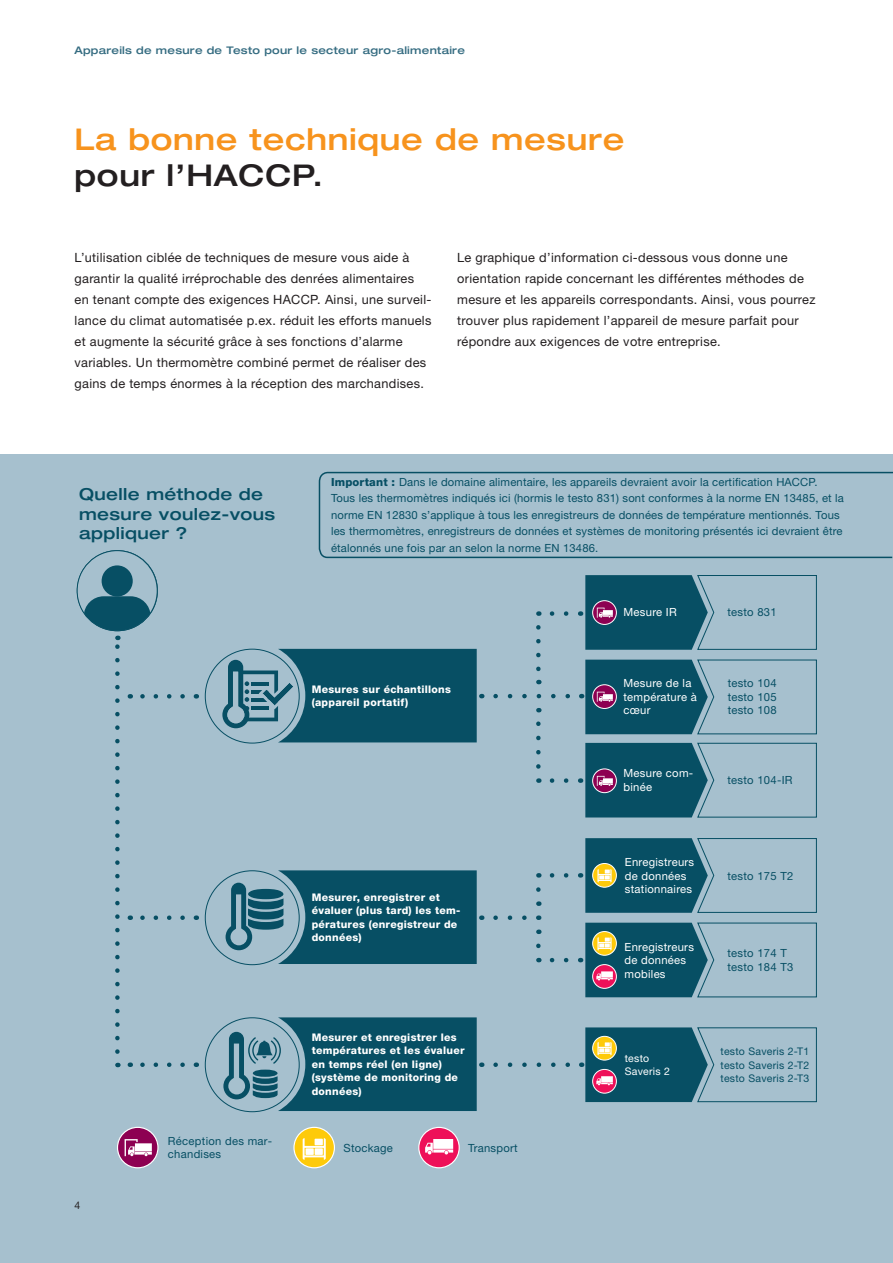
<style>
.page{position:relative;width:893px;height:1263px;background:#fff}
.page>*{position:absolute;margin:0;border:0;box-sizing:border-box;transform-origin:0 0}
.t1{font:500 expanded 30px "Helvetica Neue LTW1 G";letter-spacing:.025em;color:#f7931d}
.t2{font:500 expanded 30px "Helvetica Neue LTW1 G";letter-spacing:.025em;color:#231f20}
.t3{font:500 expanded 16.5px/19.5px "Helvetica Neue LTW1 G";letter-spacing:.025em;color:#074f64}
.t4{font:12.75px/21px "Helvetica Neue LTW1 G";letter-spacing:.025em;color:#231f20}
.t5{font:11.25px/13.5px "Helvetica Neue LTW1 G";letter-spacing:.015em;color:#074f64}
.t6{font:11.25px/13.5px "Helvetica Neue LTW1 G";letter-spacing:.025em;color:#fff}
.t7{font:800 10.5px/13.5px "Helvetica Neue LTW1 G";letter-spacing:.025em;color:#fff}
.t8{font:500 expanded 10.5px "Helvetica Neue LTW1 G";letter-spacing:.025em;color:#356c81}
.t9{font:10.5px/13.5px "Helvetica Neue LTW1 G";letter-spacing:.025em;color:#074f64;text-align:justify}
.t10{font:10.5px/13.5px "Helvetica Neue LTW1 G";letter-spacing:.025em;color:#fff}
.t11{font:10.5px "Helvetica Neue LTW1 G";color:#231f20}
.s1{font-weight:800}
</style>
<div class="page">
<div style="left:0;top:454px;width:893px;height:809px;background:#a6c0ce"></div>
<div style="left:102px;top:565px;width:31px;height:31px;background:#074f64;border-radius:50%"></div>
<div style="left:205px;top:649px;width:95px;height:94px;background:#a6c0ce;border:1px solid #074f64;border-radius:50%"></div>
<div style="left:419px;top:1127px;width:40px;height:41px;background:#ee1059;border-radius:50%"></div>
<div style="left:418px;top:1127px;width:42px;height:41px;border:1px solid #fff;border-radius:50%"></div>
<svg style="left:425px;top:1139px;width:28px;height:15px"></svg>
<div style="left:118px;top:1127px;width:40px;height:41px;background:#8d0052;border-radius:50%"></div>
<div style="left:117px;top:1127px;width:42px;height:41px;border:1px solid #fff;border-radius:50%"></div>
<svg style="left:125px;top:1139px;width:27px;height:17px"></svg>
<div style="left:294px;top:1127px;width:40px;height:41px;background:#feca0a;border-radius:50%"></div>
<div style="left:293px;top:1127px;width:42px;height:41px;border:1px solid #fff;border-radius:50%"></div>
<svg style="left:303px;top:1138px;width:23px;height:22px"></svg>
<div style="left:205px;top:870px;width:95px;height:95px;background:#a6c0ce;border:1px solid #074f64;border-radius:50%"></div>
<div style="left:205px;top:1017px;width:95px;height:95px;background:#a6c0ce;border:1px solid #074f64;border-radius:50%"></div>
<svg style="left:318px;top:471px;width:575px;height:88px"></svg>
<svg style="left:496px;top:694px;width:74px;height:4px"></svg>
<svg style="left:222px;top:649px;width:260px;height:93px"></svg>
<svg style="left:581px;top:659px;width:236px;height:76px"></svg>
<svg style="left:549px;top:778px;width:17px;height:5px"></svg>
<svg style="left:580px;top:742px;width:237px;height:76px"></svg>
<svg style="left:536px;top:708px;width:5px;height:58px"></svg>
<svg style="left:549px;top:611px;width:17px;height:5px"></svg>
<svg style="left:580px;top:575px;width:237px;height:75px"></svg>
<svg style="left:536px;top:627px;width:5px;height:57px"></svg>
<svg style="left:84px;top:596px;width:99px;height:456px"></svg>
<svg style="left:130px;top:1062px;width:53px;height:5px"></svg>
<svg style="left:495px;top:915px;width:32px;height:5px"></svg>
<svg style="left:226px;top:870px;width:256px;height:94px"></svg>
<svg style="left:549px;top:873px;width:17px;height:5px"></svg>
<svg style="left:536px;top:889px;width:5px;height:17px"></svg>
<svg style="left:549px;top:958px;width:17px;height:4px"></svg>
<svg style="left:580px;top:922px;width:237px;height:76px"></svg>
<svg style="left:536px;top:929px;width:5px;height:17px"></svg>
<svg style="left:496px;top:1062px;width:74px;height:5px"></svg>
<svg style="left:223px;top:1017px;width:259px;height:94px"></svg>
<svg style="left:581px;top:1027px;width:236px;height:75px"></svg>
<svg style="left:580px;top:838px;width:237px;height:75px"></svg>
<div style="left:592px;top:600px;width:25px;height:25px;border:1px solid #fff;border-radius:50%"></div>
<p class="t8" style="left:74px;top:43px;width:392px">Appareils de mesure de Testo pour le secteur agro-alimentaire</p>
<h1 class="t1" style="left:75px;top:120px;width:551px">La bonne technique de mesure</h1>
<h1 class="t2" style="left:75px;top:156px;width:250px">pour l’HACCP.</h1>
<p class="t4" style="left:75px;top:247px;width:358px">L’utilisation ciblée de techniques de mesure vous aide à garantir la qualité irréprochable des denrées alimentaires en tenant compte des exigences HACCP. Ainsi, une surveil&shy;lance du climat automatisée p.ex. réduit les efforts manuels et augmente la sécurité grâce à ses fonctions d’alarme variables. Un thermomètre combiné permet de réaliser des gains de temps énormes à la réception des marchandises.</p>
<p class="t4" style="left:457px;top:247px;width:360px">Le graphique d’information ci-dessous vous donne une orientation rapide concernant les différentes méthodes de mesure et les appareils correspondants. Ainsi, vous pourrez trouver plus rapidement l’appareil de mesure parfait pour répondre aux exigences de votre entreprise.</p>
<p class="t3" style="left:79px;top:484px;width:198px">Quelle méthode de mesure voulez-vous appliquer ?</p>
<p class="t5" style="left:331px;top:473px;width:514px;line-height:16.5px"><span class="s1">Important :</span> Dans le domaine alimentaire, les appareils devraient avoir la certification HACCP.<br>Tous les thermomètres indiqués ici (hormis le testo 831) sont conformes à la norme EN 13485, et la norme EN 12830 s’applique à tous les enregistreurs de données de température mentionnés. Tous les thermomètres, enregistreurs de données et systèmes de monitoring présentés ici devraient être étalonnés une fois par an selon la norme EN 13486.</p>
<p class="t7" style="left:312px;top:682px;width:141px">Mesures sur échantillons (appareil portatif)</p>
<p class="t7" style="left:312px;top:890px;width:150px">Mesurer, enregistrer et évaluer (plus tard) les tem&shy;pératures (enregistreur de données)</p>
<p class="t7" style="left:312px;top:1030px;width:154px">Mesurer et enregistrer les températures et les évaluer en temps réel (en ligne) (système de monitoring de données)</p>
<p class="t6" style="left:624px;top:606px;width:55px">Mesure IR</p>
<p class="t5" style="left:728px;top:606px;width:51px">testo 831</p>
<p class="t6" style="left:624px;top:677px;width:75px">Mesure de la température à cœur</p>
<p class="t5" style="left:728px;top:677px;width:51px;text-align:justify">testo 104 testo 105 testo 108</p>
<p class="t6" style="left:624px;top:767px;width:71px">Mesure com&shy;binée</p>
<p class="t5" style="left:728px;top:773px;width:66px">testo 104-IR</p>
<p class="t6" style="left:625px;top:855px;width:71px">Enregistreurs de données stationnaires</p>
<p class="t5" style="left:728px;top:869px;width:67px">testo 175 T2</p>
<p class="t6" style="left:624px;top:940px;width:71px">Enregistreurs de données mobiles</p>
<p class="t5" style="left:728px;top:946px;width:67px">testo 174 T testo 184 T3</p>
<p class="t10" style="left:625px;top:1051px;width:47px">testo<br>Saveris 2</p>
<p class="t9" style="left:721px;top:1044px;width:90px">testo Saveris 2-T1 testo Saveris 2-T2 testo Saveris 2-T3</p>
<p class="t11" style="left:74px;top:1198px;width:7px">4</p>
<p class="t5" style="left:168px;top:1134px;width:106px">Réception des mar&shy;chandises</p>
<p class="t5" style="left:343px;top:1141px;width:51px">Stockage</p>
<p class="t5" style="left:468px;top:1141px;width:51px">Transport</p>
</div>
